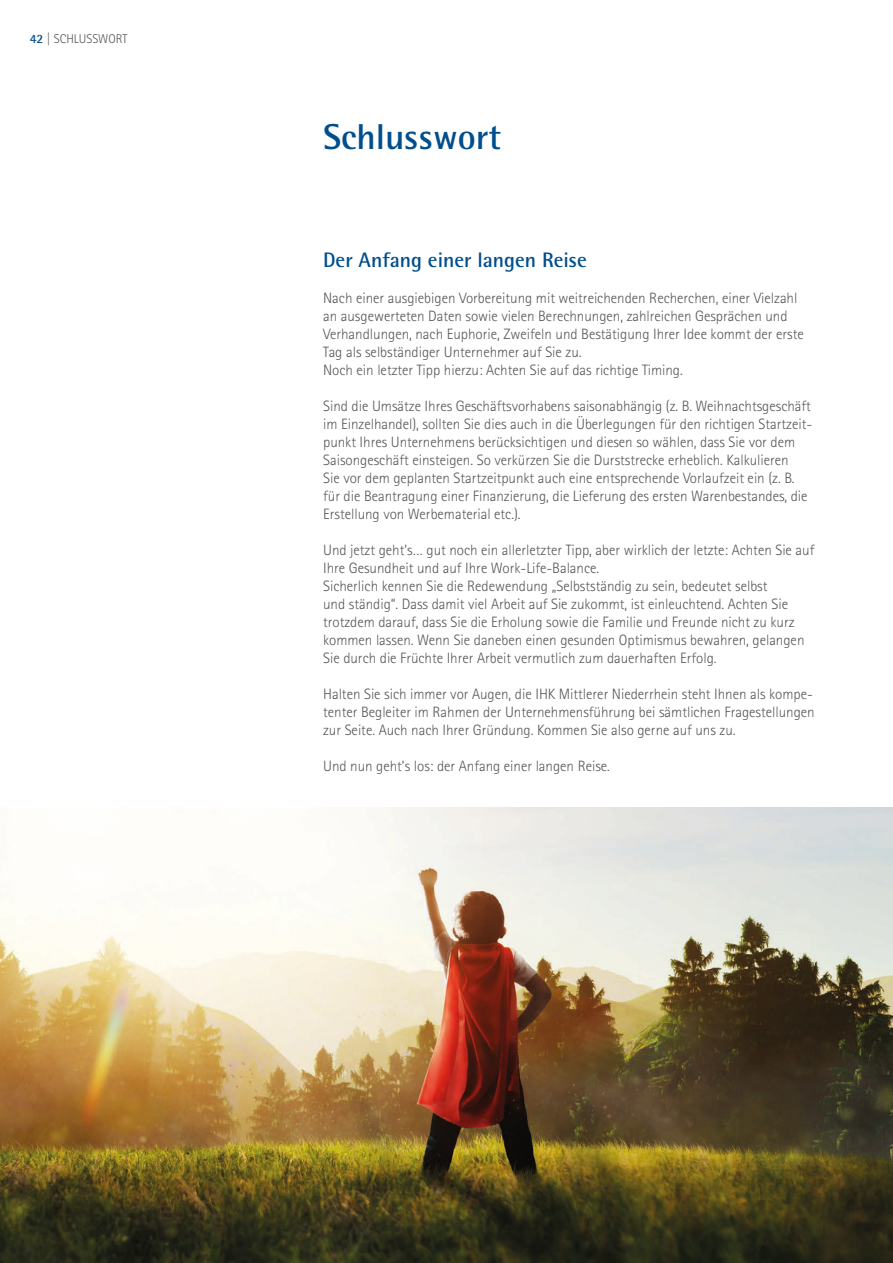
<style>
.page{position:relative;width:893px;height:1263px;background:#fff}
.page>*{position:absolute;margin:0;border:0;box-sizing:border-box;transform-origin:0 0}
.t1{font:700 36px "Rotis Semi Sans Std";color:#004e8d}
.t2{font:700 21px "Rotis Semi Sans Std";color:#004e8d}
.t3{font:300 15px/18px "Rotis Sans Serif Std";color:#575756}
.t4{font:300 12.75px "Rotis Sans Serif Std";color:#575756}
.s1{font-family:"Rotis Semi Sans Std";font-weight:700;color:#004e8d}
</style>
<div class="page">
<img style="left:0;top:807px;width:893px;height:456px">
<p class="t4" style="left:30px;top:31px;width:99px"><span class="s1">42</span> | SCHLUSSWORT</p>
<h1 class="t1" style="left:323px;top:114px;width:179px">Schlusswort</h1>
<h2 class="t2" style="left:323px;top:247px;width:265px">Der Anfang einer langen Reise</h2>
<p class="t3" style="left:323px;top:289px;width:482px">Nach einer ausgiebigen Vorbereitung mit weitreichenden Recherchen, einer Vielzahl an ausgewerteten Daten sowie vielen Berechnungen, zahlreichen Gesprächen und Verhandlungen, nach Euphorie, Zweifeln und Bestätigung Ihrer Idee kommt der erste Tag als selbständiger Unternehmer auf Sie zu.<br>Noch ein letzter Tipp hierzu: Achten Sie auf das richtige Timing.</p>
<p class="t3" style="left:323px;top:397px;width:490px">Sind die Umsätze Ihres Geschäftsvorhabens saisonabhängig (z. B. Weihnachtsgeschäft im Einzelhandel), sollten Sie dies auch in die Überlegungen für den richtigen Startzeit&shy;punkt Ihres Unternehmens berücksichtigen und diesen so wählen, dass Sie vor dem Saisongeschäft einsteigen. So verkürzen Sie die Durststrecke erheblich. Kalkulieren<br>Sie vor dem geplanten Startzeitpunkt auch eine entsprechende Vorlaufzeit ein (z. B. für die Beantragung einer Finanzierung, die Lieferung des ersten Warenbestandes, die Erstellung von Werbematerial etc.).</p>
<p class="t3" style="left:323px;top:541px;width:493px">Und jetzt geht’s… gut noch ein allerletzter Tipp, aber wirklich der letzte: Achten Sie auf Ihre Gesundheit und auf Ihre Work-Life-Balance.<br>Sicherlich kennen Sie die Redewendung „Selbstständig zu sein, bedeutet selbst<br>und ständig“. Dass damit viel Arbeit auf Sie zukommt, ist einleuchtend. Achten Sie trotzdem darauf, dass Sie die Erholung sowie die Familie und Freunde nicht zu kurz kommen lassen. Wenn Sie daneben einen gesunden Optimismus bewahren, gelangen Sie durch die Früchte Ihrer Arbeit vermutlich zum dauerhaften Erfolg.</p>
<p class="t3" style="left:323px;top:685px;width:493px;text-align:justify">Halten Sie sich immer vor Augen, die IHK Mittlerer Niederrhein steht Ihnen als kompe&shy;tenter Begleiter im Rahmen der Unternehmensführung bei sämtlichen Fragestellungen zur Seite. Auch nach Ihrer Gründung. Kommen Sie also gerne auf uns zu.</p>
<p class="t3" style="left:323px;top:757px;width:288px">Und nun geht’s los: der Anfang einer langen Reise.</p>
</div>
